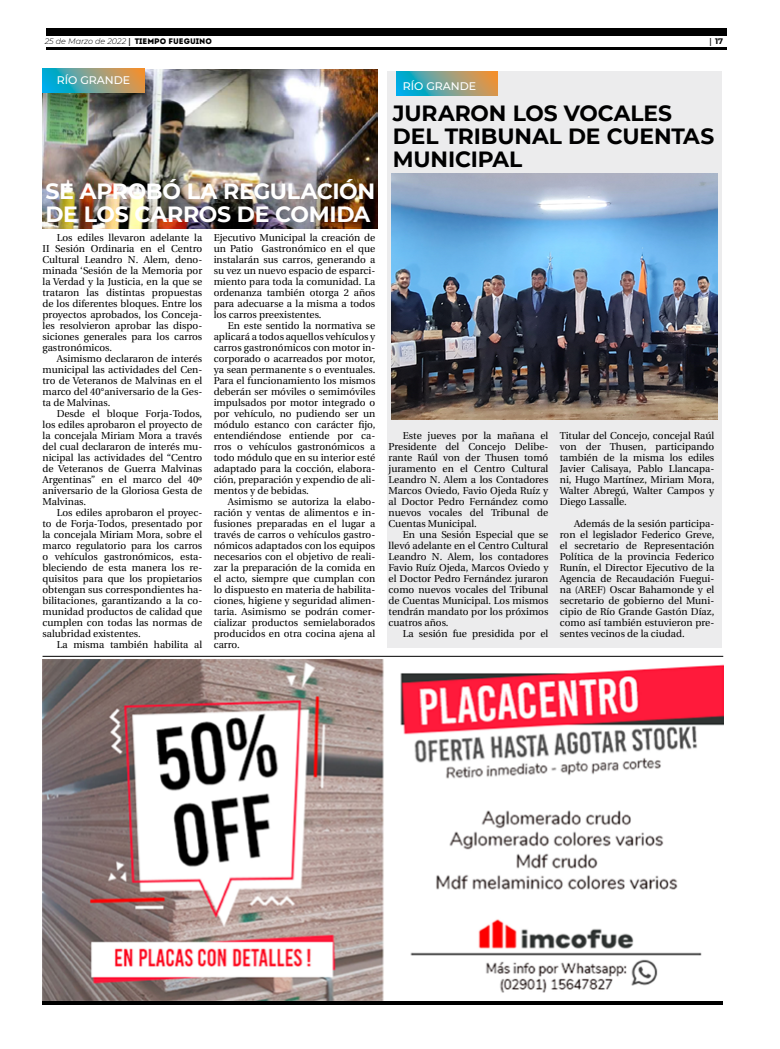
<style>
.page{position:relative;width:780px;height:1049px;background:#fff}
.page>*{position:absolute;margin:0;border:0;box-sizing:border-box;transform-origin:0 0}
.t1{font:700 22px/23px "Montserrat";letter-spacing:-.005em;color:#000}
.t2{font:700 22px/23px "Montserrat";letter-spacing:-.015em;color:#fff}
.t3{font:500 11px "Montserrat";color:#fff}
.t4{font:10px/11px "Utopia";color:#000;text-align:justify}
.t5{font:italic 300 8px "Montserrat";color:#000}
.t6{font:700 8px "Montserrat";color:#000}
.s1{font-family:"Utopia";font-weight:700;font-style:normal}
.s2{font-family:"Intro";font-weight:400;font-style:normal}
.s3{font-family:"Utopia"}
</style>
<div class="page">
<hr style="left:46px;top:48px;width:680px;height:2px;background:#000">
<div style="left:46px;top:28px;width:680px;height:7px;background:#000"></div>
<hr style="left:43px;top:1001px;width:680px;height:4px;background:#000">
<img style="left:43px;top:69px;width:334px;height:159px">
<svg style="left:43px;top:68px;width:101px;height:24px;background:#78a08f"></svg>
<div style="left:387px;top:72px;width:334px;height:576px;background:#ececed"></div>
<svg style="left:396px;top:72px;width:102px;height:24px;background:#76a190"></svg>
<img style="left:43px;top:660px;width:680px;height:340px">
<hr style="left:43px;top:656px;width:680px;height:1px;background:#000">
<img style="left:391px;top:173px;width:326px;height:247px">
<p class="t5" style="left:45px;top:36px;width:169px">25 de Marzo de 2022 <span class="s1">|</span> <span class="s2">TIEMPO FUEGUINO</span></p>
<p class="t6" style="left:709px;top:35px;width:15px"><span class="s3">|</span> 17</p>
<p class="t3" style="left:57px;top:73px;width:75px">RÍO GRANDE</p>
<h1 class="t1" style="left:393px;top:100px;width:323px">JURARON LOS VOCALES<br>DEL TRIBUNAL DE CUENTAS<br>MUNICIPAL</h1>
<p class="t3" style="left:403px;top:78px;width:75px">RÍO GRANDE</p>
<h1 class="t2" style="left:45px;top:178px;width:331px">SE APROBÓ LA REGULACIÓN<br>DE LOS CARROS DE COMIDA</h1>
<p class="t4" style="left:214px;top:232px;width:163px">Ejecutivo Municipal la creación de un Patio Gastronómico en el que instalarán sus carros, generando a su vez un nuevo espacio de esparci&shy;miento para toda la comunidad. La ordenanza también otorga 2 años para adecuarse a la misma a todos los carros preexistentes.</p>
<p class="t4" style="left:214px;top:320px;width:163px;text-indent:14px">En este sentido la normativa se aplicará a todos aquellos vehículos y carros gastronómicos con motor in&shy;corporado o acarreados por motor, ya sean permanente s o eventuales.<br>Para el funcionamiento los mismos deberán ser móviles o semimóviles impulsados por motor integrado o por vehículo, no pudiendo ser un módulo estanco con carácter fijo, entendiéndose entiende por ca&shy;rros o vehículos gastronómicos a todo módulo que en su interior esté adaptado para la cocción, elabora&shy;ción, preparación y expendio de ali&shy;mentos y de bebidas.</p>
<p class="t4" style="left:214px;top:496px;width:163px;text-indent:14px">Asimismo se autoriza la elabo&shy;ración y ventas de alimentos e in&shy;fusiones preparadas en el lugar a través de carros o vehículos gastro&shy;nómicos adaptados con los equipos necesarios con el objetivo de reali&shy;zar la preparación de la comida en el acto, siempre que cumplan con lo dispuesto en materia de habilita&shy;ciones, higiene y seguridad alimen&shy;taria. Asimismo se podrán comer&shy;cializar productos semielaborados producidos en otra cocina ajena al carro.</p>
<p class="t4" style="left:43px;top:232px;width:161px;text-indent:14px">Los ediles llevaron adelante la II Sesión Ordinaria en el Centro Cultural Leandro N. Alem, deno&shy;minada ‘Sesión de la Memoria por la Verdad y la Justicia, en la que se trataron las distintas propuestas de los diferentes bloques. Entre los proyectos aprobados, los Conceja&shy;les resolvieron aprobar las dispo&shy;siciones generales para los carros gastronómicos.</p>
<p class="t4" style="left:43px;top:353px;width:161px;text-indent:14px">Asimismo declararon de interés municipal las actividades del Cen&shy;tro de Veteranos de Malvinas en el marco del 40°aniversario de la Ges&shy;ta de Malvinas.</p>
<p class="t4" style="left:43px;top:408px;width:161px;text-indent:14px">Desde el bloque Forja-Todos, los ediles aprobaron el proyecto de la concejala Miriam Mora a través del cual declararon de interés mu&shy;nicipal las actividades del “Centro de Veteranos de Guerra Malvinas Argentinas” en el marco del 40º aniversario de la Gloriosa Gesta de Malvinas.</p>
<p class="t4" style="left:43px;top:507px;width:161px;text-indent:14px">Los ediles aprobaron el proyec&shy;to de Forja-Todos, presentado por la concejala Miriam Mora, sobre el marco regulatorio para los carros o vehículos gastronómicos, esta&shy;bleciendo de esta manera los re&shy;quisitos para que los propietarios obtengan sus correspondientes ha&shy;bilitaciones, garantizando a la co&shy;munidad productos de calidad que cumplen con todas las normas de salubridad existentes.</p>
<p class="t4" style="left:57px;top:639px;width:147px">La misma también habilita al</p>
<p class="t4" style="left:388px;top:430px;width:161px;text-indent:14px">Este jueves por la mañana el Presidente del Concejo Delibe&shy;rante Raúl von der Thusen tomó juramento en el Centro Cultural Leandro N. Alem a los Contadores Marcos Oviedo, Favio Ojeda Ruíz y al Doctor Pedro Fernández como nuevos vocales del Tribunal de Cuentas Municipal.</p>
<p class="t4" style="left:388px;top:529px;width:161px;text-indent:14px">En una Sesión Especial que se llevó adelante en el Centro Cultural Leandro N. Alem, los contadores Favio Ruíz Ojeda, Marcos Oviedo y el Doctor Pedro Fernández juraron como nuevos vocales del Tribunal de Cuentas Municipal. Los mismos tendrán mandato por los próximos cuatros años.</p>
<p class="t4" style="left:403px;top:628px;width:147px">La sesión fue presidida por el</p>
<p class="t4" style="left:559px;top:430px;width:156px">Titular del Concejo, concejal Raúl von der Thusen, participando también de la misma los ediles Javier Calisaya, Pablo Llancapa&shy;ni, Hugo Martínez, Miriam Mora, Walter Abregú, Walter Campos y Diego Lassalle.</p>
<p class="t4" style="left:559px;top:518px;width:156px;text-indent:14px">Además de la sesión participa&shy;ron el legislador Federico Greve, el secretario de Representación Política de la provincia Federico Runín, el Director Ejecutivo de la Agencia de Recaudación Fuegui&shy;na (AREF) Oscar Bahamonde y el secretario de gobierno del Muni&shy;cipio de Río Grande Gastón Díaz, como así también estuvieron pre&shy;sentes vecinos de la ciudad.</p>
</div>
